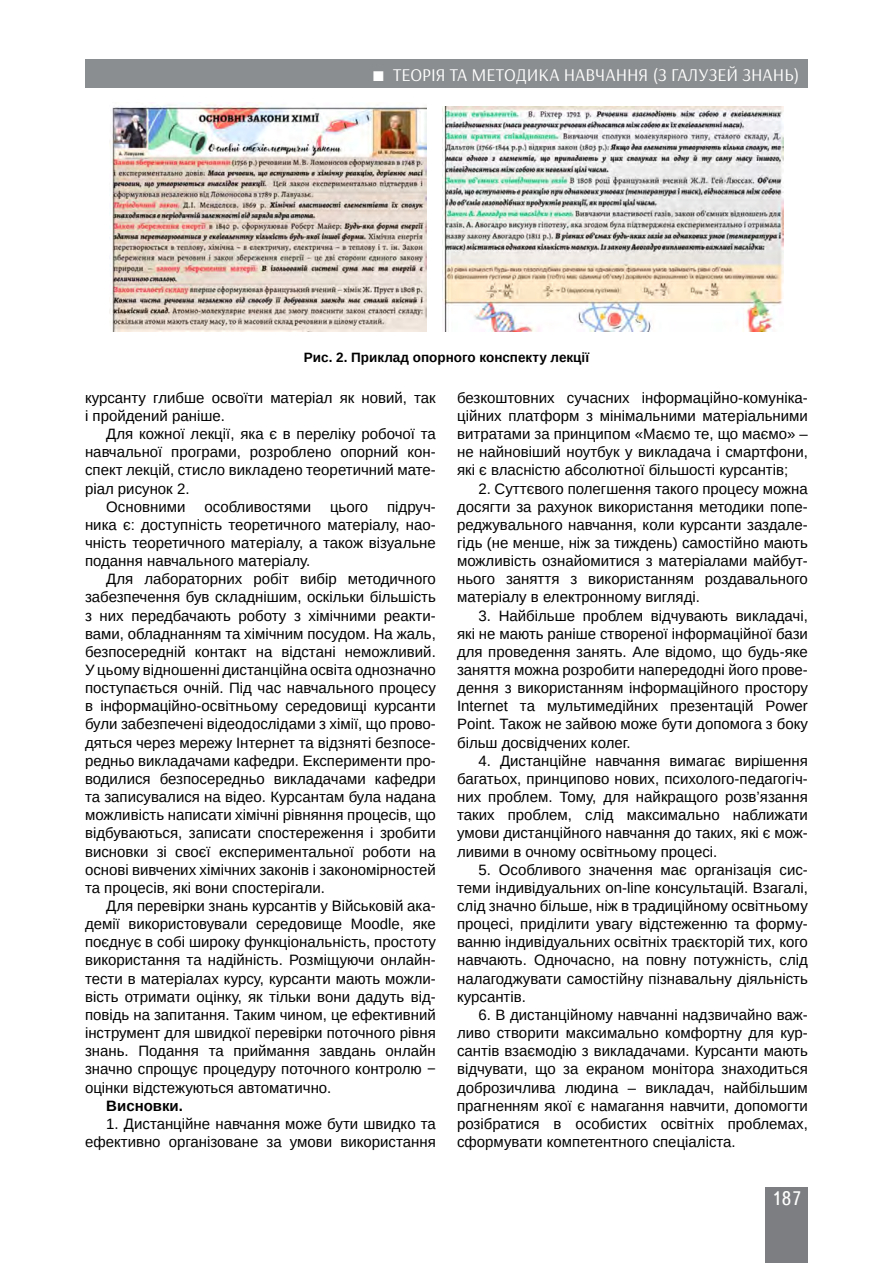
<style>
.page{position:relative;width:893px;height:1263px;background:#fff}
.page>*{position:absolute;margin:0;border:0;box-sizing:border-box;transform-origin:0 0}
.t1{font:19.5px "Ukrainian Text";color:#fff}
.t2{font:18px "Arsenal";color:#fff}
.t3{font:15px/18.1px "Arimo";color:#000;text-align:justify}
.t4{font:700 15px "Arimo";color:#000}
.t5{font:700 13.5px "Arimo";color:#000}
</style>
<div class="page">
<div style="left:765px;top:1187px;width:43px;height:76px;background:#7d7e81"></div>
<div style="left:85px;top:60px;width:723px;height:28px;background:#8b8e90"></div>
<img style="left:110px;top:102px;width:316px;height:230px">
<img style="left:443px;top:106px;width:340px;height:225px">
<p class="t2" style="left:393px;top:64px;width:408px">Теорія ТА методика навчання (з галузей знань)</p>
<p class="t2" style="left:440px;top:64px;width:361px">Загальна педагогік та історія п дагогіки</p>
<p class="t5" style="left:304px;top:348px;width:287px">Рис. 2. Приклад опорного конспекту лекції</p>
<p class="t3" style="left:85px;top:389px;width:352px">курсанту глибше освоїти матеріал як новий, так і пройдений раніше.</p>
<p class="t3" style="left:106px;top:425px;width:331px">Для кожної лекції, яка є в переліку робочої та</p>
<p class="t3" style="left:85px;top:443px;width:352px">навчальної програми, розроблено опорний кон-</p>
<p class="t3" style="left:85px;top:461px;width:352px">спект лекцій, стисло викладено теоретичний мате-</p>
<p class="t3" style="left:85px;top:479px;width:106px">ріал рисунок 2.</p>
<p class="t3" style="left:106px;top:497px;width:81px">Основними</p>
<p class="t3" style="left:204px;top:497px;width:108px">особливостями</p>
<p class="t3" style="left:330px;top:497px;width:40px">цього</p>
<p class="t3" style="left:85px;top:497px;width:352px;text-indent:302px">підруч&shy;ника є: доступність теоретичного матеріалу, нао&shy;чність теоретичного матеріалу, а також візуальне подання навчального матеріалу.</p>
<p class="t3" style="left:85px;top:570px;width:352px;text-indent:21px">Для лабораторних робіт вибір методичного забезпечення був складнішим, оскільки більшість з них передбачають роботу з хімічними реакти&shy;вами, обладнанням та хімічним посудом. На жаль, безпосередній контакт на відстані неможливий.<br>У цьому відношенні дистанційна освіта однозначно поступається очній. Під час навчального процесу в інформаційно-освітньому середовищі курсанти були забезпечені відеодослідами з хімії, що прово&shy;дяться через мережу І нтернет та відзняті безпосе&shy;редньо викладачами кафедри. Експерименти про&shy;водилися безпосередньо викладачами кафедри та записувалися на відео. Курсантам була надана можливість написати хімічні рівняння процесів, що відбуваються, записати спостереження і зробити висновки зі своєї експериментальної роботи на основі вивчених хімічних законів і закономірностей та процесів, які вони спостерігали.</p>
<p class="t3" style="left:85px;top:897px;width:352px;text-indent:21px">Для перевірки знань курсантів у Військовій ака&shy;демії використовували середовище Moodle, яке поєднує в собі широку функціональність, простоту використання та надійність. Розміщуючи онлайн&shy;тести в матеріалах курсу, курсанти мають можли&shy;вість отримати оцінку, як тільки вони дадуть від&shy;повідь на запитання. Таким чином, це ефективний інструмент для швидкої перевірки поточного рівня знань. Подання та приймання завдань онлайн значно спрощує процедуру поточного контролю − оцінки відстежуються автоматично.</p>
<p class="t4" style="left:106px;top:1095px;width:78px">Висновки.</p>
<p class="t3" style="left:85px;top:1115px;width:352px;text-align:right">1. Дистанційне навчання може бути швидко та ефективно організоване за умови використання</p>
<p class="t3" style="left:457px;top:389px;width:352px">безкоштовних сучасних інформаційно-комуніка&shy;ційних платформ з мінімальними матеріальними витратами за принципом «М аємо те, що маємо» – не найновіший ноутбук у викладача і смартфони, які є власністю абсолютної більшості курсантів;</p>
<p class="t3" style="left:457px;top:479px;width:352px;text-indent:21px">2. Суттєвого полегшення такого процесу можна досягти за рахунок використання методики попе&shy;реджувального навчання, коли курсанти заздале&shy;гідь (не менше, ніж за тиждень) самостійно мають можливість ознайомитися з матеріалами майбут&shy;нього заняття з використанням роздавального матеріалу в електронному вигляді.</p>
<p class="t3" style="left:457px;top:606px;width:352px;text-indent:21px">3. Найбільше проблем відчувають викладачі, які не мають раніше створеної інформаційної бази для проведення занять. Але відомо, що будь-яке заняття можна розробити напередодні його прове&shy;дення з використанням інформаційного простору Internet та мультимедійних презентацій Power Point. Також не зайвою може бути допомога з боку більш досвідчених колег.</p>
<p class="t3" style="left:457px;top:752px;width:352px;text-indent:21px">4. Дистанційне навчання вимагає вирішення багатьох, принципово нових, психолого-педагогіч&shy;них проблем. Тому, для найкращого розв’язання таких проблем, слід максимально наближати умови дистанційного навчання до таких, які є мож&shy;ливими в очному освітньому процесі.</p>
<p class="t3" style="left:457px;top:860px;width:352px;text-indent:21px">5. Особливого значення має організація сис&shy;теми індивідуальних on-line консультацій. Взагалі, слід значно більше, ніж в традиційному освітньому процесі, приділити увагу відстеженню та форму&shy;ванню індивідуальних освітніх траєкторій тих, кого навчають. Одночасно, на повну потужність, слід налагоджувати самостійну пізнавальну діяльність курсантів.</p>
<p class="t3" style="left:457px;top:1006px;width:352px;text-indent:21px">6. В дистанційному навчанні надзвичайно важ&shy;ливо створити максимально комфортну для кур&shy;сантів взаємодію з викладачами. Курсанти мають відчувати, що за екраном монітора знаходиться доброзичлива людина – викладач, найбільшим прагненням якої є намагання навчити, допомогти розібратися в особистих освітніх проблемах, сформувати компетентного спеціаліста.</p>
<h1 class="t1" style="left:771px;top:1188px;width:32px">187</h1>
</div>
